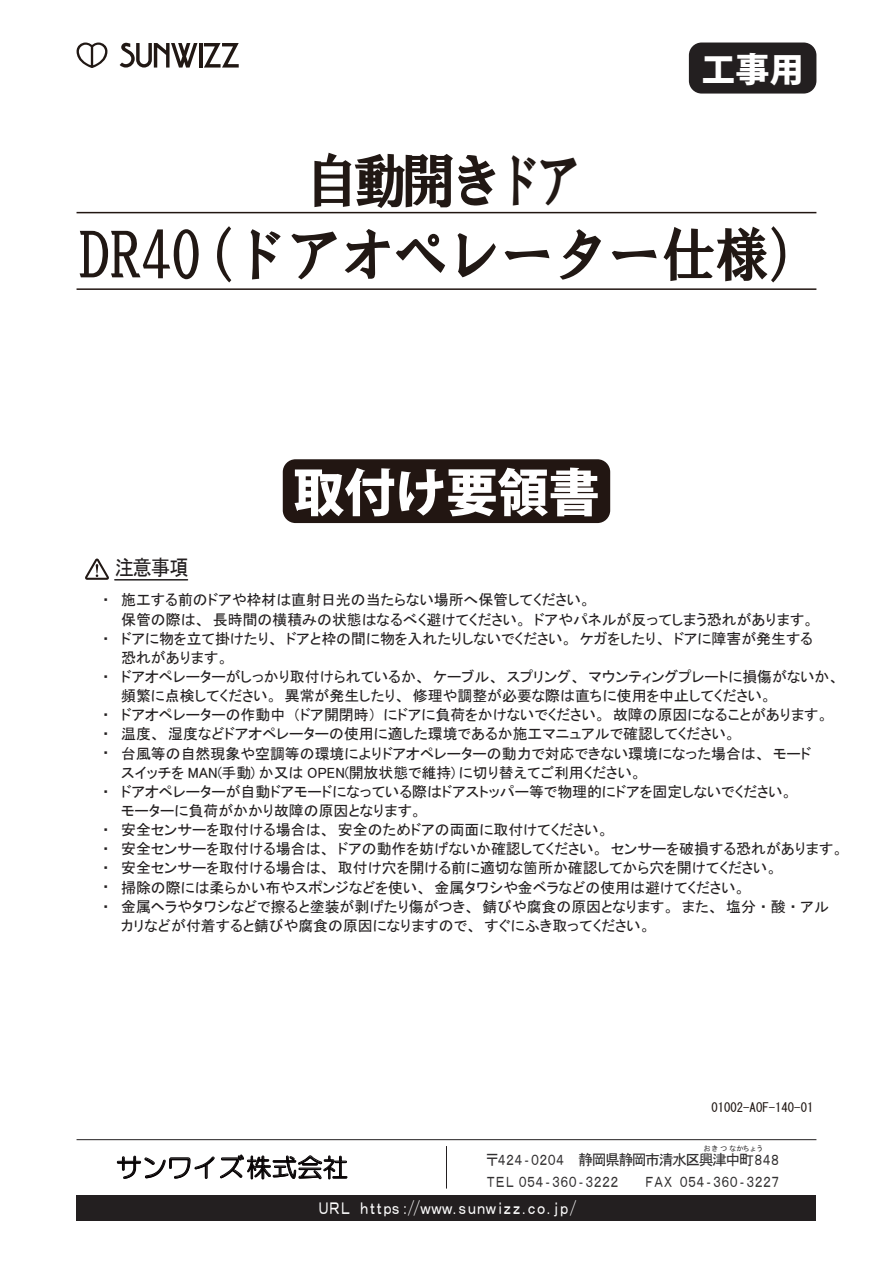
<style>
.page{position:relative;width:893px;height:1263px;background:#fff}
.page>*{position:absolute;margin:0;border:0;box-sizing:border-box;transform-origin:0 0}
.t1{font:59.55px/73.9px "HGS Soei Presence EB";color:#211814;text-align:center;scale:.9 1}
.t2{font:800 51px "Koz Go Pro";color:#fff}
.t3{font:800 34.05px "Koz Go Pro";color:#fff}
.t4{font:25.5px "HG Maru Gothic MPRO";color:#070304}
.t5{font:21.3px "MS Gothic";color:#231f20;scale:.9 1}
.t6{font:16.95px "MS Gothic";letter-spacing:-.3em;color:#fff;scale:.8 1}
.t7{font:14.85px/19.2px "MS P Gothic";color:#231f20;text-align:justify}
.t8{font:14.85px "MS Gothic";letter-spacing:-.3em;color:#312f30;scale:.8 1}
.t9{font:14.85px "MS Gothic";letter-spacing:-.1em;color:#312f30}
.t10{font:12.75px "MS Gothic";color:#211814}
.t11{font:7.2px "MS Gothic";color:#312f30}
</style>
<div class="page">
<div style="left:77px;top:1195px;width:739px;height:25px;background:#231f20"></div>
<hr style="left:77px;top:1139px;width:739px;height:1px;background:#231f20">
<hr style="left:446px;top:1146px;width:1px;height:42px;background:#231f20">
<div style="left:689px;top:43px;width:127px;height:51px;background:#231f20;border-radius:13px"></div>
<div style="left:283px;top:459px;width:327px;height:64px;background:#221612;border-radius:13px"></div>
<svg style="left:204px;top:43px;width:35px;height:25px"></svg>
<hr style="left:199px;top:43px;width:3px;height:25px;background:#211814">
<svg style="left:120px;top:43px;width:77px;height:25px"></svg>
<svg style="left:77px;top:43px;width:30px;height:25px"></svg>
<svg style="left:117px;top:1156px;width:97px;height:23px"></svg>
<svg style="left:220px;top:1154px;width:127px;height:25px"></svg>
<hr style="left:77px;top:212px;width:739px;height:1px;background:#221612">
<hr style="left:77px;top:288px;width:739px;height:2px;background:#221612">
<svg style="left:85px;top:558px;width:24px;height:22px"></svg>
<hr style="left:115px;top:579px;width:73px;height:1px;background:#231f20">
<h3 class="t3" style="left:702px;top:47px;width:104px">工事用</h3>
<h1 class="t1" style="left:79px;top:143px;width:828px">自動開きドア<br>DR40（ドアオペレーター仕様）</h1>
<h2 class="t2" style="left:293px;top:459px;width:308px">取付け要領書</h2>
<p class="t7" style="left:102px;top:590px;width:9px">・</p>
<p class="t7" style="left:102px;top:629px;width:9px">・</p>
<p class="t7" style="left:102px;top:667px;width:9px">・</p>
<p class="t7" style="left:102px;top:705px;width:9px">・・・</p>
<p class="t7" style="left:102px;top:782px;width:9px">・</p>
<p class="t7" style="left:102px;top:820px;width:9px">・・・・・</p>
<h3 class="t5" style="left:115px;top:557px;width:83px">注意事項</h3>
<p class="t7" style="left:121px;top:590px;width:724px;text-align:left">施工する前のドアや枠材は直射日光の当たらない場所へ保管してください。<br>保管の際は、長時間の横積みの状態はなるべく避けてください。ドアやパネルが反ってしまう恐れがあります。<br>ドアに物を立て掛けたり、ドアと枠の間に物を入れたりしないでください。ケガをしたり、ドアに障害が発生する<br>恐れがあります。<br>ドアオペレーターがしっかり取付けられているか、ケーブル、スプリング、マウンティングプレートに損傷がないか、頻繁に点検してください。異常が発生したり、修理や調整が必要な際は直ちに使用を中止してください。<br>ドアオペレーターの作動中（ドア開閉時）にドアに負荷をかけないでください。故障の原因になることがあります。温度、湿度などドアオペレーターの使用に適した環境であるか施工マニュアルで確認してください。<br>台風等の自然現象や空調等の環境によりドアオペレーターの動力で対応できない環境になった場合は、モード<br>スイッチを MAN(手動) か又は OPEN(開放状態で維持) に切り替えてご利用ください。<br>ドアオペレーターが自動ドアモードになっている際はドアストッパー等で物理的にドアを固定しないでください。<br>モーターに負荷がかかり故障の原因となります。<br>安全センサーを取付ける場合は、安全のためドアの両面に取付けてください。<br>安全センサーを取付ける場合は、ドアの動作を妨げないか確認してください。センサーを破損する恐れがあります。安全センサーを取付ける場合は、取付け穴を開ける前に適切な箇所か確認してから穴を開けてください。<br>掃除の際には柔らかい布やスポンジなどを使い、金属タワシや金ベラなどの使用は避けてください。<br>金属ヘラやタワシなどで擦ると塗装が剥げたり傷がつき、錆びや腐食の原因となります。また、塩分・酸・アルカリなどが付着すると錆びや腐食の原因になりますので、すぐにふき取ってください。</p>
<h3 class="t4" style="left:116px;top:1154px;width:234px">サンワイズ株式会社</h3>
<p class="t10" style="left:711px;top:1101px;width:104px">01002-AOF-140-01</p>
<p class="t11" style="left:703px;top:1145px;width:61px">おきつなかちょう</p>
<p class="t9" style="left:485px;top:1152px;width:298px">〒４２４‐０２０４ 静岡県静岡市清水区興津中町８４８</p>
<p class="t8" style="left:485px;top:1174px;width:171px">ＴＥＬ ０５４‐３６０‐３２２２</p>
<p class="t8" style="left:643px;top:1174px;width:174px">ＦＡＸ０５４‐３６０‐３２２７</p>
<p class="t6" style="left:317px;top:1199px;width:326px">ＵＲＬ ｈｔｔｐｓ：//ｗｗｗ.ｓｕｎｗｉｚｚ.ｃｏ.ｊｐ/</p>
</div>
